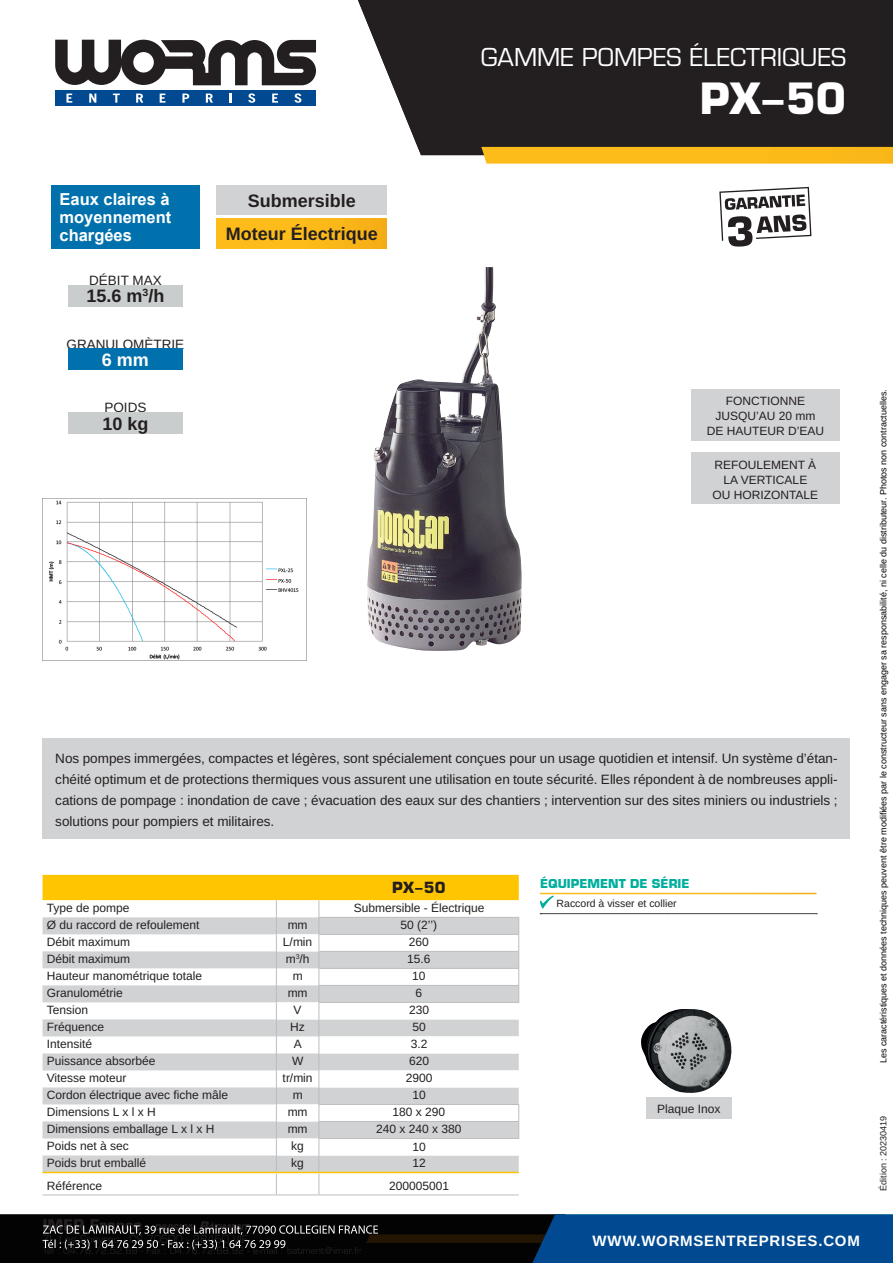
<style>
.page{position:relative;width:893px;height:1263px;background:#fff}
.page>*{position:absolute;margin:0;border:0;box-sizing:border-box;transform-origin:0 0}
.t1{font:700 42px "Eurostile LT Std";color:#fff}
.t2{font:24px "Eurostile LT Std";color:#fff}
.t3{font:700 18px "Arimo";color:#231f20}
.t4{font:700 18px "Arimo";color:#fff}
.t5{font:700 16.5px/18px "Arial";color:#fff;text-align:justify}
.t6{font:700 15px "Arimo";letter-spacing:.05em;color:#fff}
.t7{font:700 15px "Eurostile LT Std";color:#231f20}
.t8{font:13.5px/21px "Arimo";color:#231f20;text-align:justify}
.Tablo{font:12px "Arimo";color:#231f20}
.Tablo_Centré{font:12px "Arimo";color:#231f20}
.t9{font:700 12px "Eurostile LT Std";color:#00ae9e}
.t10{font:10.5px "Arimo";color:#231f20}
.t11{font:9px "Arimo";color:#000}
.t12{font:9px "Arimo";color:#231f20}
</style>
<div class="page">
<hr style="left:43px;top:1194px;width:233px;height:1px;background:#bcbdc0">
<hr style="left:276px;top:1194px;width:43px;height:1px;background:#bcbdc0">
<hr style="left:319px;top:1194px;width:200px;height:1px;background:#bcbdc0">
<div style="left:358px;top:0;width:535px;height:155px;background:#231f20"></div>
<div style="left:481px;top:147px;width:412px;height:16px;background:#fdbc19"></div>
<svg style="left:55px;top:40px;width:261px;height:66px"></svg>
<svg style="left:0;top:1214px;width:893px;height:49px;background:#0d2944"></svg>
<div style="left:51px;top:185px;width:149px;height:64px;background:#0071ad"></div>
<div style="left:217px;top:185px;width:170px;height:30px;background:#d1d2d4"></div>
<div style="left:217px;top:219px;width:170px;height:29px;background:linear-gradient(to right,#ffc01a,#f7b117)"></div>
<svg style="left:719px;top:187px;width:92px;height:60px"></svg>
<div style="left:68px;top:285px;width:115px;height:21px;background:#cacdce"></div>
<img style="left:367px;top:267px;width:155px;height:384px">
<div style="left:68px;top:349px;width:115px;height:21px;background:#0071ad"></div>
<div style="left:68px;top:412px;width:115px;height:22px;background:#cacdce"></div>
<div style="left:691px;top:389px;width:149px;height:51px;background:#d1d2d4"></div>
<div style="left:691px;top:453px;width:149px;height:51px;background:#d1d2d4"></div>
<div style="left:43px;top:738px;width:807px;height:100px;background:#d1d2d4"></div>
<svg style="left:43px;top:875px;width:476px;height:319px"></svg>
<hr style="left:43px;top:1172px;width:233px;height:1px;background:#ffc500">
<hr style="left:276px;top:1172px;width:43px;height:1px;background:#ffc500">
<hr style="left:319px;top:1172px;width:200px;height:1px;background:#ffc500">
<svg style="left:540px;top:896px;width:277px;height:18px"></svg>
<img style="left:43px;top:498px;width:263px;height:163px">
<div style="left:646px;top:1097px;width:85px;height:21px;background:#d1d2d4"></div>
<img style="left:641px;top:1009px;width:91px;height:84px">
<p class="t2" style="left:481px;top:43px;width:367px">GAMME POMPES ÉLECTRIQUES</p>
<p class="t1" style="left:700px;top:72px;width:148px">PX−50</p>
<p class="t5" style="left:60px;top:190px;width:113px">Eaux claires à moyennement chargées</p>
<p class="t3" style="left:248px;top:188px;width:110px">Submersible</p>
<p class="t3" style="left:226px;top:221px;width:154px">Moteur Électrique</p>
<p class="t8" style="left:89px;top:270px;width:74px">DÉBIT MAX</p>
<p class="t3" style="left:86px;top:283px;width:79px">15.6 m<sup>3</sup>/h</p>
<p class="t8" style="left:67px;top:334px;width:119px">GRANULOMÈTRIE</p>
<p class="t4" style="left:102px;top:347px;width:49px">6 mm</p>
<p class="t8" style="left:104px;top:398px;width:44px">POIDS</p>
<p class="t3" style="left:102px;top:411px;width:48px">10 kg</p>
<p class="Tablo" style="left:726px;top:392px;width:81px">FONCTIONNE</p>
<p class="Tablo" style="left:715px;top:407px;width:102px">JUSQU’AU 20 mm</p>
<p class="Tablo" style="left:707px;top:422px;width:119px">DE HAUTEUR D’EAU</p>
<p class="Tablo" style="left:714px;top:456px;width:103px">REFOULEMENT À</p>
<p class="Tablo" style="left:723px;top:471px;width:85px">LA VERTICALE</p>
<p class="Tablo" style="left:712px;top:486px;width:107px">OU HORIZONTALE</p>
<p class="t8" style="left:55px;top:748px;width:784px">Nos pompes immergées, compactes et légères, sont spécialement conçues pour un usage quotidien et intensif. Un système d’étan&shy;chéité optimum et de protections thermiques vous assurent une utilisation en toute sécurité. Elles répondent à de nombreuses appli&shy;cations de pompage : inondation de cave ; évacuation des eaux sur des chantiers ; intervention sur des sites miniers ou industriels ; solutions pour pompiers et militaires.</p>
<p class="t7" style="left:392px;top:878px;width:55px">PX−50</p>
<p class="Tablo" style="left:47px;top:900px;width:84px">Type de pompe</p>
<p class="Tablo" style="left:354px;top:900px;width:132px">Submersible - Électrique</p>
<p class="Tablo" style="left:47px;top:917px;width:154px">Ø du raccord de refoulement</p>
<p class="Tablo_Centré" style="left:288px;top:917px;width:21px">mm</p>
<p class="Tablo" style="left:401px;top:917px;width:38px">50 (2’’)</p>
<p class="Tablo" style="left:47px;top:934px;width:85px">Débit maximum</p>
<p class="Tablo_Centré" style="left:283px;top:934px;width:31px">L/min</p>
<p class="Tablo" style="left:409px;top:934px;width:22px">260</p>
<p class="Tablo" style="left:47px;top:951px;width:85px">Débit maximum</p>
<p class="Tablo" style="left:286px;top:951px;width:25px">m<sup>3</sup>/h</p>
<p class="Tablo" style="left:407px;top:951px;width:25px">15.6</p>
<p class="Tablo" style="left:47px;top:968px;width:157px">Hauteur manométrique totale</p>
<p class="Tablo" style="left:293px;top:968px;width:11px">m</p>
<p class="Tablo" style="left:412px;top:968px;width:15px">10</p>
<p class="Tablo" style="left:47px;top:985px;width:78px">Granulométrie</p>
<p class="Tablo" style="left:288px;top:985px;width:21px">mm</p>
<p class="Tablo" style="left:415px;top:985px;width:8px">6</p>
<p class="Tablo" style="left:47px;top:1002px;width:43px">Tension</p>
<p class="Tablo_Centré" style="left:294px;top:1002px;width:10px">V</p>
<p class="Tablo" style="left:409px;top:1002px;width:22px">230</p>
<p class="Tablo" style="left:47px;top:1019px;width:59px">Fréquence</p>
<p class="Tablo_Centré" style="left:290px;top:1019px;width:16px">Hz</p>
<p class="Tablo" style="left:412px;top:1019px;width:15px">50</p>
<p class="Tablo" style="left:47px;top:1036px;width:47px">Intensité</p>
<p class="Tablo_Centré" style="left:294px;top:1036px;width:10px">A</p>
<p class="Tablo" style="left:411px;top:1036px;width:18px">3.2</p>
<p class="Tablo" style="left:47px;top:1053px;width:110px">Puissance absorbée</p>
<p class="Tablo_Centré" style="left:292px;top:1053px;width:13px">W</p>
<p class="Tablo" style="left:409px;top:1053px;width:22px">620</p>
<p class="Tablo" style="left:47px;top:1070px;width:81px">Vitesse moteur</p>
<p class="Tablo_Centré" style="left:283px;top:1070px;width:31px">tr/min</p>
<p class="Tablo" style="left:406px;top:1070px;width:28px">2900</p>
<p class="Tablo" style="left:47px;top:1087px;width:183px">Cordon électrique avec fiche mâle</p>
<p class="Tablo_Centré" style="left:293px;top:1087px;width:11px">m</p>
<p class="Tablo" style="left:412px;top:1087px;width:15px">10</p>
<p class="Tablo" style="left:47px;top:1104px;width:110px">Dimensions L x l x H</p>
<p class="Tablo_Centré" style="left:288px;top:1104px;width:21px">mm</p>
<p class="Tablo" style="left:392px;top:1104px;width:54px">180 x 290</p>
<p class="Tablo" style="left:47px;top:1121px;width:169px">Dimensions emballage L x l x H</p>
<p class="Tablo_Centré" style="left:288px;top:1121px;width:21px">mm</p>
<p class="Tablo" style="left:376px;top:1121px;width:87px">240 x 240 x 380</p>
<p class="Tablo" style="left:47px;top:1138px;width:84px">Poids net à sec</p>
<p class="Tablo_Centré" style="left:291px;top:1138px;width:14px">kg</p>
<p class="Tablo" style="left:412px;top:1138px;width:15px">10</p>
<p class="Tablo" style="left:47px;top:1155px;width:101px">Poids brut emballé</p>
<p class="Tablo_Centré" style="left:291px;top:1155px;width:14px">kg</p>
<p class="Tablo" style="left:412px;top:1155px;width:15px">12</p>
<p class="Tablo" style="left:47px;top:1177px;width:57px">Référence</p>
<p class="Tablo" style="left:389px;top:1177px;width:62px">200005001</p>
<p class="t9" style="left:540px;top:876px;width:151px">ÉQUIPEMENT DE SÉRIE</p>
<p class="t10" style="left:557px;top:896px;width:122px">Raccord à visser et collier</p>
<p class="Tablo" style="left:657px;top:1101px;width:65px">Plaque Inox</p>
<p class="t6" style="left:593px;top:1230px;width:269px">WWW.WORMSENTREPRISES.COM</p>
<p class="t6" style="left:745px;top:1230px;width:116px">WWW.IMER.FR</p>
<p class="t11" style="left:877px;top:1054px;width:675px;rotate:-90deg">Les c ractér stiques et données techniques peuvent être modifiées par le constructeur sans engager sa responsabilité, ni c lle du distributeur. Ph tos non contractu lles.</p>
<p class="t11" style="left:877px;top:1063px;width:675px;rotate:-90deg">Les caractéristiques et données techniques peuvent être modifiées par le constructeur sans engager sa responsabilité, ni celle du distributeur. Photos non contractuelles.</p>
<p class="t12" style="left:877px;top:1191px;width:77px;rotate:-90deg">Édition : 20230419</p>
</div>
